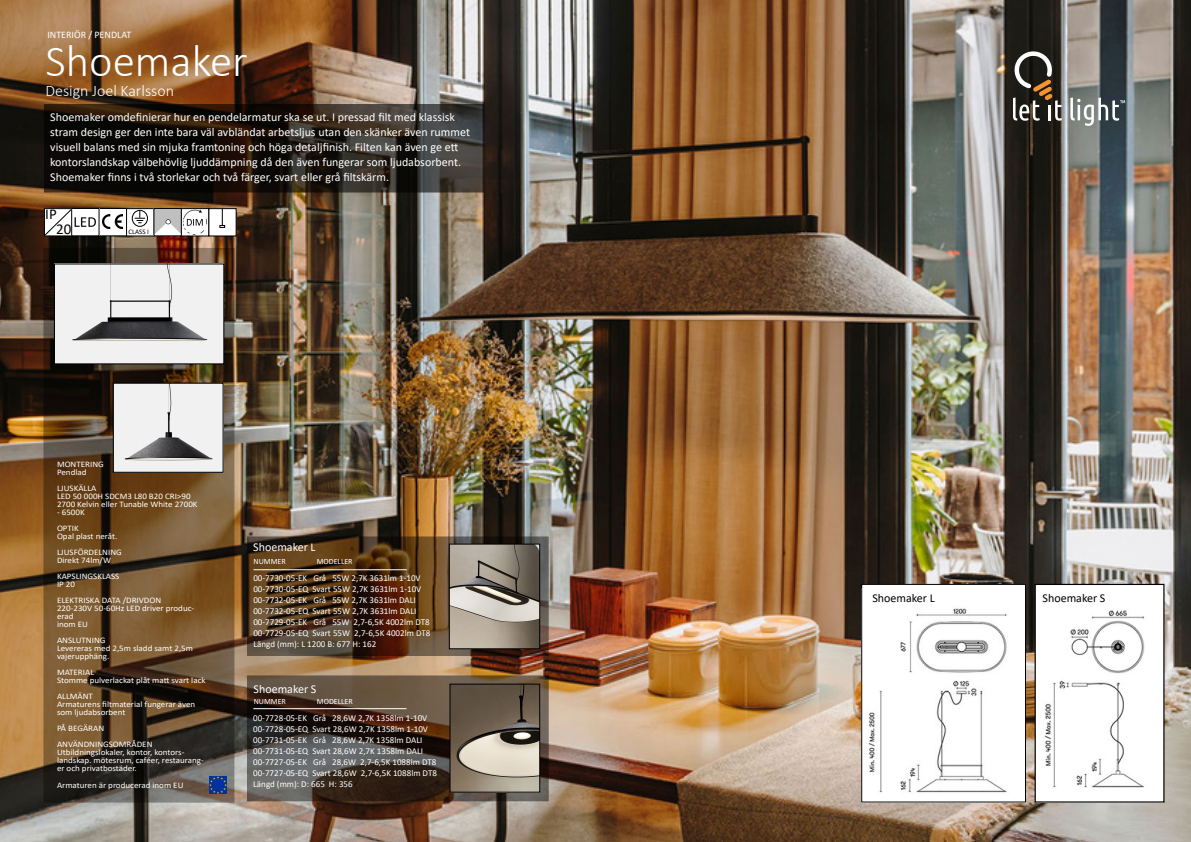
<style>
.page{position:relative;width:1191px;height:842px;background:#fff}
.page>*{position:absolute;margin:0;border:0;box-sizing:border-box;transform-origin:0 0}
.t1{font:45px "Calibri";color:#fff}
.t2{font:300 45px "Calibri";color:#fff}
.t3{font:300 16px "Calibri";color:#fff}
.t4{font:15px "Calibri";color:#000}
.t5{font:12px/15px "Calibri";color:#fff}
.t6{font:12px "Calibri";color:#000}
.t7{font:10px "Calibri";color:#fff}
.t8{font:9px "Calibri";color:#fff}
.t9{font:8.5px/8px "Calibri";color:#fff;scale:1.06 1}
.t10{font:8px "Calibri";color:#fff}
.t11{font:7px "Calibri";color:#000}
</style>
<div class="page">
<img style="left:0;top:0;width:1191px;height:842px">
<img style="left:863px;top:588px;width:161px;height:212px">
<div style="left:861px;top:584px;width:165px;height:218px;border:1px solid #000"></div>
<svg style="left:249px;top:538px;width:298px;height:116px;background:#50351d"></svg>
<div style="left:247px;top:536px;width:302px;height:120px;border:1px solid #000"></div>
<svg style="left:46px;top:106px;width:436px;height:85px;background:#211b16"></svg>
<div style="left:44px;top:104px;width:440px;height:89px;border:1px solid #000"></div>
<svg style="left:45px;top:250px;width:187px;height:551px;background:#594127"></svg>
<div style="left:43px;top:248px;width:191px;height:555px;border:1px solid #000"></div>
<hr style="left:253px;top:570px;width:154px;height:1px;background:#fff">
<img style="left:56px;top:265px;width:166px;height:97px">
<svg style="left:46px;top:210px;width:24px;height:24px"></svg>
<div style="left:44px;top:208px;width:28px;height:28px;border:1px solid #000"></div>
<div style="left:99px;top:208px;width:27px;height:28px;background:#fff"></div>
<div style="left:99px;top:208px;width:28px;height:28px;border:1px solid #000"></div>
<img style="left:103px;top:215px;width:20px;height:14px">
<div style="left:127px;top:209px;width:27px;height:27px;background:#fff"></div>
<div style="left:126px;top:208px;width:28px;height:28px;border:1px solid #000"></div>
<div style="left:132px;top:210px;width:16px;height:17px;border:1px solid #000;border-radius:50%"></div>
<svg style="left:135px;top:211px;width:10px;height:12px"></svg>
<div style="left:209px;top:209px;width:27px;height:27px;background:#fff"></div>
<div style="left:208px;top:208px;width:29px;height:28px;border:1px solid #000"></div>
<svg style="left:220px;top:209px;width:5px;height:19px"></svg>
<img style="left:155px;top:210px;width:52px;height:24px">
<div style="left:181px;top:208px;width:28px;height:28px;border:1px solid #000"></div>
<img style="left:73px;top:210px;width:25px;height:24px">
<div style="left:71px;top:208px;width:29px;height:28px;border:1px solid #000"></div>
<svg style="left:1013px;top:51px;width:49px;height:70px;background:#565046"></svg>
<svg style="left:1070px;top:98px;width:55px;height:28px"></svg>
<img style="left:209px;top:777px;width:17px;height:17px">
<img style="left:115px;top:385px;width:107px;height:86px">
<div style="left:113px;top:383px;width:111px;height:90px;border:1px solid #000"></div>
<img style="left:1036px;top:586px;width:126px;height:215px">
<div style="left:1034px;top:584px;width:130px;height:219px;border:1px solid #000"></div>
<svg style="left:249px;top:677px;width:298px;height:122px;background:#4b3e35"></svg>
<div style="left:247px;top:675px;width:302px;height:126px;border:1px solid #000"></div>
<hr style="left:253px;top:708px;width:153px;height:1px;background:#fff">
<div style="left:153px;top:208px;width:29px;height:28px;border:1px solid #000"></div>
<img style="left:451px;top:546px;width:87px;height:101px">
<div style="left:449px;top:544px;width:91px;height:105px;border:1px solid #000"></div>
<img style="left:452px;top:686px;width:86px;height:104px">
<div style="left:450px;top:684px;width:90px;height:108px;border:1px solid #000"></div>
<p class="t7" style="left:47px;top:28px;width:85px">INTERIÖR / PENDLAT</p>
<p class="t2" style="left:45px;top:34px;width:204px">Shoemaker</p>
<p class="t3" style="left:45px;top:80px;width:130px">Design Joel Karlsson</p>
<p class="t5" style="left:50px;top:109px;width:421px">Shoemaker omdefinierar hur en pendelarmatur ska se ut. I pressad filt med klassisk stram design ger den inte bara väl avbländat arbetsljus utan den skänker även rummet visuell balans med sin mjuka framtoning och höga detaljfinish. Filten kan även ge ett kontorslandskap välbehövlig ljuddämpning då den även fungerar som ljudabsorbent.<br>Shoemaker finns i två storlekar och två färger, svart eller grå filtskärm.</p>
<h1 class="t1" style="left:44px;top:35px;width:230px">Maia pendel</h1>
<p class="t4" style="left:45px;top:204px;width:13px">IP</p>
<p class="t4" style="left:56px;top:219px;width:17px">20</p>
<p class="t11" style="left:128px;top:227px;width:22px">CLASS I</p>
<p class="t9" style="left:57px;top:460px;width:46px">MONTERING</p>
<p class="t9" style="left:57px;top:468px;width:29px">Pendlad</p>
<p class="t9" style="left:57px;top:484px;width:39px">LJUSKÄLLA</p>
<p class="t9" style="left:57px;top:492px;width:127px">LED 50 000H SDCM3 L80 B20 CRI&gt;90</p>
<p class="t9" style="left:57px;top:500px;width:134px">2700 Kelvin eller Tunable White 2700K</p>
<p class="t9" style="left:57px;top:508px;width:28px">- 6500K</p>
<p class="t9" style="left:57px;top:524px;width:22px">OPTIK</p>
<p class="t9" style="left:57px;top:532px;width:58px">Opal plast neråt.</p>
<p class="t9" style="left:57px;top:548px;width:63px">LJUSFÖRDELNING</p>
<p class="t9" style="left:57px;top:556px;width:52px">Direkt 74lm/W</p>
<p class="t9" style="left:57px;top:572px;width:60px">KAPSLINGSKLASS</p>
<p class="t9" style="left:57px;top:580px;width:19px">IP 20</p>
<p class="t9" style="left:57px;top:596px;width:100px">ELEKTRISKA DATA /DRIVDON</p>
<p class="t9" style="left:57px;top:604px;width:131px">220-230V 50-60Hz LED driver produc&shy;erad</p>
<p class="t9" style="left:57px;top:620px;width:31px">inom EU</p>
<p class="t9" style="left:57px;top:636px;width:47px">ANSLUTNING</p>
<p class="t9" style="left:57px;top:644px;width:130px">Levereras med 2,5m sladd samt 2,5m</p>
<p class="t9" style="left:57px;top:652px;width:51px">vajerupphäng.</p>
<p class="t9" style="left:57px;top:668px;width:37px">MATERIAL</p>
<p class="t9" style="left:57px;top:676px;width:142px">Stomme pulverlackat plåt matt svart lack</p>
<p class="t9" style="left:57px;top:692px;width:35px">ALLMÄNT</p>
<p class="t9" style="left:57px;top:700px;width:132px">Armaturens filtmaterial fungerar även som ljudabsorbent</p>
<p class="t9" style="left:57px;top:724px;width:46px">PÅ BEGÄRAN</p>
<p class="t9" style="left:57px;top:740px;width:92px">ANVÄNDNINGSOMRÅDEN</p>
<p class="t9" style="left:57px;top:748px;width:140px">Utbildningslokaler, kontor, kontors&shy;landskap. mötesrum, caféer, restaurang&shy;er och privatbostäder.</p>
<p class="t9" style="left:57px;top:781px;width:121px">Armaturen är producerad inom EU</p>
<p class="t5" style="left:253px;top:539px;width:64px">Shoemaker L</p>
<p class="t10" style="left:253px;top:556px;width:34px">NUMMER</p>
<p class="t10" style="left:317px;top:556px;width:37px">MODELLER</p>
<p class="t8" style="left:253px;top:571px;width:169px">00-7730-05-EK Grå 55W 2,7K 3631lm 1-10V</p>
<p class="t8" style="left:253px;top:582px;width:169px">00-7730-05-EQ Svart 55W 2,7K 3631lm 1-10V</p>
<p class="t8" style="left:253px;top:593px;width:164px">00-7732-05-EK Grå 55W 2,7K 3631lm DALI</p>
<p class="t8" style="left:253px;top:604px;width:165px">00-7732-05-EQ Svart 55W 2,7K 3631lm DALI</p>
<p class="t8" style="left:253px;top:615px;width:178px">00-7729-05-EK Grå 55W 2,7-6,5K 4002lm DT8</p>
<p class="t8" style="left:253px;top:626px;width:178px">00-7729-05-EQ Svart 55W 2,7-6,5K 4002lm DT8</p>
<p class="t8" style="left:253px;top:637px;width:124px">Längd (mm): L 1200 B: 677 H: 162</p>
<p class="t5" style="left:253px;top:681px;width:64px">Shoemaker S</p>
<p class="t10" style="left:254px;top:696px;width:34px">NUMMER</p>
<p class="t10" style="left:317px;top:696px;width:37px">MODELLER</p>
<p class="t8" style="left:253px;top:711px;width:176px">00-7728-05-EK Grå 28,6W 2,7K 1358lm 1-10V</p>
<p class="t8" style="left:253px;top:722px;width:176px">00-7728-05-EQ Svart 28,6W 2,7K 1358lm 1-10V</p>
<p class="t8" style="left:253px;top:733px;width:171px">00-7731-05-EK Grå 28,6W 2,7K 1358lm DALI</p>
<p class="t8" style="left:253px;top:744px;width:171px">00-7731-05-EQ Svart 28,6W 2,7K 1358lm DALI</p>
<p class="t8" style="left:253px;top:755px;width:185px">00-7727-05-EK Grå 28,6W 2,7-6,5K 1088lm DT8</p>
<p class="t8" style="left:253px;top:766px;width:185px">00-7727-05-EQ Svart 28,6W 2,7-6,5K 1088lm DT8</p>
<p class="t8" style="left:253px;top:777px;width:101px">Längd (mm): D: 665 H: 356</p>
<p class="t6" style="left:872px;top:590px;width:64px">Shoemaker L</p>
<p class="t6" style="left:1042px;top:590px;width:64px">Shoemaker S</p>
</div>
